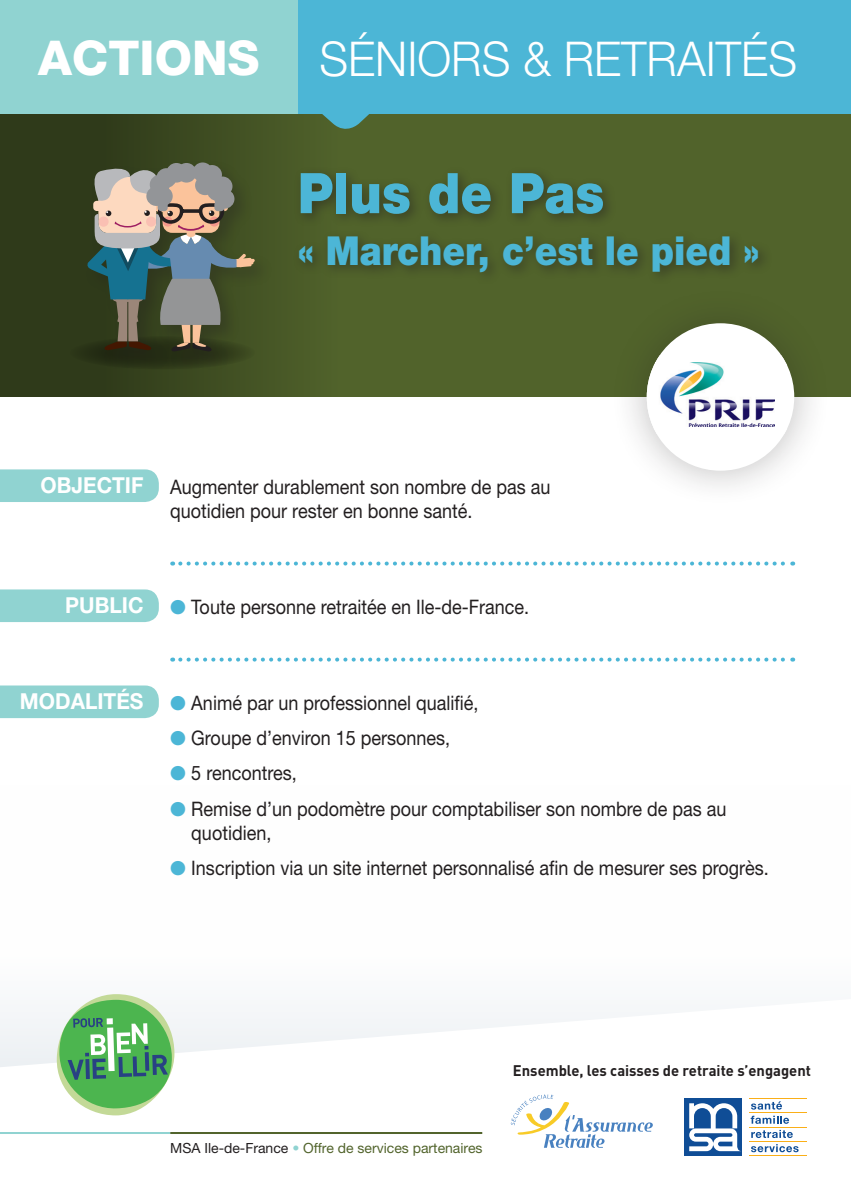
<style>
.page{position:relative;width:851px;height:1191px;background:#fff}
.page>*{position:absolute;margin:0;border:0;box-sizing:border-box;transform-origin:0 0}
.t1{font:900 56px "Helvetica Neue";color:#4cb6d6;scale:.9 1}
.t2{font:300 48px "Helvetica Neue";color:#fff;scale:.95 1}
.t3{font:900 40px "Helvetica Neue";color:#4cb6d6;scale:.9 1}
.t4{font:700 22px "Helvetica Neue";color:#fff;scale:.95 1}
.t5{font:20px/24px "Helvetica Neue";color:#231f20;scale:.9 1}
.t6{font:700 15.2px "DIN";color:#231f20}
.t7{font:14px "Helvetica Neue";color:#52642c}
.s1{font-weight:800}
.s2{color:#4cb6d6}
.s3{color:#231f20}
.s4{color:#90d3d1}
</style>
<div class="page">
<svg style="left:0;top:113px;width:850px;height:284px;background:#475727"></svg>
<svg style="left:0;top:1012px;width:807px;height:144px"></svg>
<svg style="left:56px;top:994px;width:118px;height:121px"></svg>
<hr style="left:170px;top:1132px;width:312px;height:2px;background:#52642c">
<hr style="left:0;top:1132px;width:170px;height:2px;background:#90d3d1">
<svg style="left:510px;top:1094px;width:143px;height:54px"></svg>
<svg style="left:750px;top:1101px;width:32px;height:8px"></svg>
<svg style="left:750px;top:1115px;width:39px;height:8px"></svg>
<svg style="left:751px;top:1129px;width:41px;height:9px"></svg>
<svg style="left:750px;top:1144px;width:48px;height:8px"></svg>
<hr style="left:749px;top:1098px;width:58px;height:1px;background:#faaf18">
<hr style="left:749px;top:1112px;width:58px;height:1px;background:#faaf18">
<hr style="left:749px;top:1126px;width:58px;height:1px;background:#faaf18">
<hr style="left:749px;top:1141px;width:58px;height:1px;background:#faaf18">
<hr style="left:749px;top:1155px;width:58px;height:1px;background:#faaf18">
<div style="left:684px;top:1098px;width:57px;height:58px;background:#0f4d96"></div>
<svg style="left:689px;top:1103px;width:51px;height:48px"></svg>
<div style="left:70px;top:336px;width:185px;height:33px;background:#2b3518;border-radius:50%"></div>
<div style="left:84px;top:158px;width:189px;height:213px;background:#231f20;opacity:.3"></div>
<svg style="left:86px;top:163px;width:169px;height:189px;background:#6d7465"></svg>
<div style="left:298px;top:0;width:552px;height:113px;background:#4cb6d6"></div>
<svg style="left:310px;top:113px;width:71px;height:22px;background:#4e7d62"></svg>
<div style="left:0;top:0;width:298px;height:113px;background:#90d3d1"></div>
<svg style="left:180px;top:561px;width:613px;height:4px"></svg>
<svg style="left:180px;top:657px;width:613px;height:4px"></svg>
<div style="left:0;top:469px;width:159px;height:33px;background:#90d3d1"></div>
<div style="left:0;top:589px;width:159px;height:33px;background:#90d3d1"></div>
<div style="left:0;top:685px;width:159px;height:33px;background:#90d3d1"></div>
<div style="left:292px;top:166px;width:481px;height:120px;background:#231f20;opacity:.5"></div>
<div style="left:609px;top:286px;width:221px;height:221px;background:#231f20;opacity:.3"></div>
<div style="left:646px;top:323px;width:148px;height:148px;background:#fff;border-radius:50%"></div>
<div style="left:646px;top:355px;width:140px;height:79px;background:#fff"></div>
<img style="left:660px;top:362px;width:114px;height:64px">
<h2 class="t2" style="left:38px;top:29px;width:800px"><span class="s1">ACTIONS</span> SÉNIORS &amp; RETRAITÉS</h2>
<h1 class="t1" style="left:298px;top:160px;width:342px">Plus de Pas</h1>
<h3 class="t3" style="left:298px;top:226px;width:514px">« Marcher, c’est le pied »</h3>
<p class="t4" style="left:40px;top:471px;width:110px">OBJECTIF</p>
<p class="t5" style="left:170px;top:474px;width:424px">Augmenter durablement son nombre de pas au quotidien pour rester en bonne santé.</p>
<p class="t4" style="left:65px;top:591px;width:84px">PUBLIC</p>
<p class="t5" style="left:170px;top:594px;width:400px"><span class="s2">●</span> Toute personne retraitée en Ile-de-France.</p>
<p class="t4" style="left:20px;top:687px;width:131px">MODALITÉS</p>
<p class="t5" style="left:170px;top:690px;width:344px"><span class="s2">●</span> Animé par un professionnel qualifié,</p>
<p class="t5" style="left:170px;top:725px;width:312px"><span class="s2">●</span> Groupe d’environ 15 personnes,</p>
<p class="t5" style="left:170px;top:761px;width:142px"><span class="s2">●</span> 5 rencontres,</p>
<p class="t5" style="left:191px;top:796px;width:596px;text-indent:-21px"><span class="s2">●</span> Remise d’un podomètre pour comptabiliser son nombre de pas au quotidien,</p>
<p class="t5" style="left:170px;top:855px;width:666px"><span class="s2">●</span> Inscription via un site internet personnalisé afin de mesurer ses progrès.</p>
<p class="t7" style="left:170px;top:1139px;width:314px"><span class="s3">MSA Ile-de-France</span> <span class="s4">•</span> Offre de services partenaires</p>
<p class="t6" style="left:513px;top:1060px;width:299px">Ensemble, les caisses de retraite s’engagent</p>
</div>
